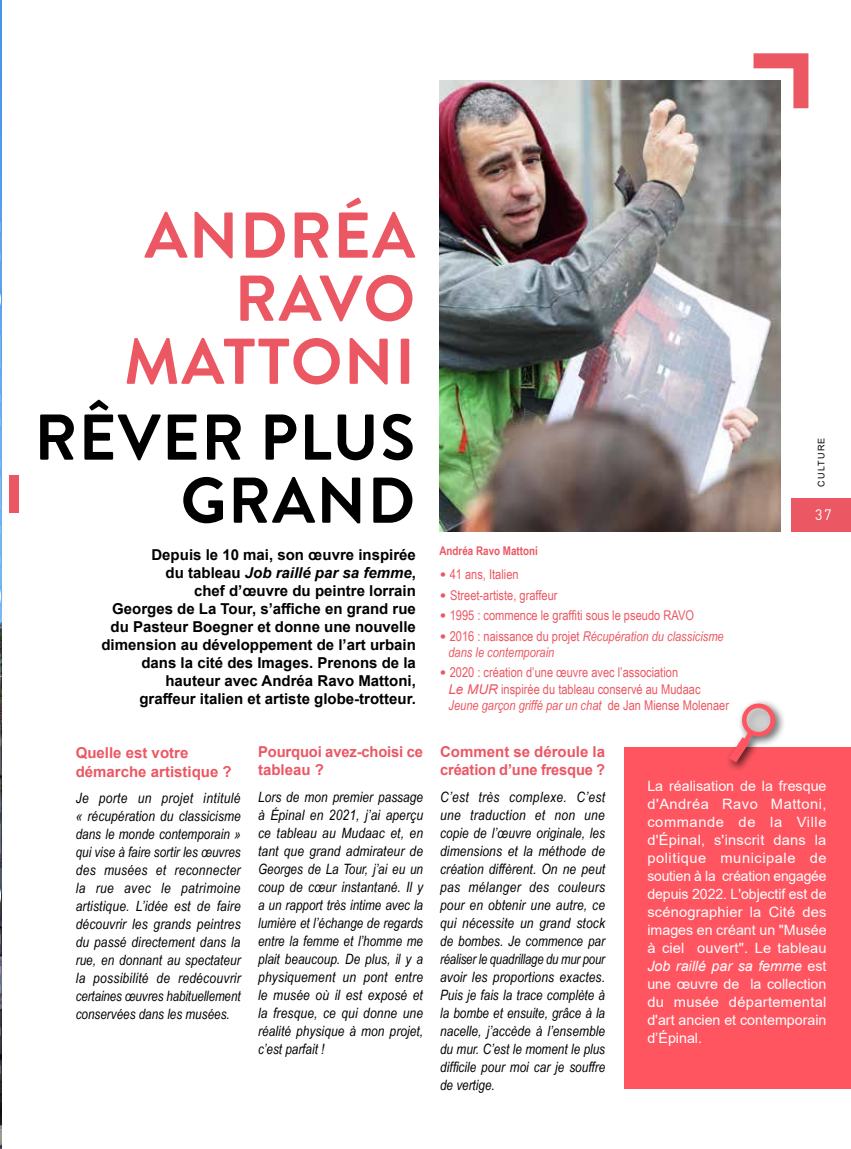
<style>
.page{position:relative;width:851px;height:1149px;background:#fff}
.page>*{position:absolute;margin:0;border:0;box-sizing:border-box;transform-origin:0 0}
.t1{font:700 64.5px/63px "Brandon Grotesque";letter-spacing:.02em;color:#eb5762;text-align:right}
.t2{font:700 64.5px/63px "Brandon Grotesque";letter-spacing:.02em;color:#000;text-align:right}
.t3{font:700 15px/18px "Arial";color:#000;text-align:right}
.t4{font:700 15px/18px "Arial";color:#eb5762}
.t5{font:15px "DINOT";color:#fff;scale:.95 1}
.t6{font:italic 14.25px/18px "Arial Narrow";color:#000;text-align:justify}
.t7{font:14.25px/18px "Arial";color:#fff;text-align:justify}
.t8{font:13.5px/16.2px "Arial Narrow";color:#eb5762}
.t9{font:italic 13.5px/16.2px "Arial Narrow";color:#eb5762}
.t10{font:700 12px "Arial Narrow";color:#eb5762}
.t11{font:9px "Arial";letter-spacing:.135em;color:#000}
.s1{font-style:italic}
.s2{font-family:"DINOT"}
.s3{font-family:"DINOT";font-style:normal}
.s4{font-style:normal}
.s5{font-family:"Arial";font-style:italic}
</style>
<div class="page">
<div style="left:791px;top:497px;width:59px;height:34px;background:#eb5762"></div>
<img style="left:439px;top:81px;width:341px;height:450px">
<img style="left:0;top:0;width:1px;height:1148px">
<svg style="left:738px;top:53px;width:71px;height:70px"></svg>
<div style="left:0;top:212px;width:5px;height:869px;background:#000;opacity:.5"></div>
<svg style="left:0;top:220px;width:1px;height:854px"></svg>
<div style="left:9px;top:475px;width:9px;height:38px;background:#eb5762"></div>
<div style="left:624px;top:747px;width:226px;height:342px;background:#ff5560"></div>
<div style="left:725px;top:698px;width:61px;height:74px;background:#000;opacity:.75"></div>
<svg style="left:725px;top:703px;width:49px;height:68px"></svg>
<h1 class="t1" style="left:124px;top:205px;width:293px">ANDRÉA<br>RAVO<br>MATTONI</h1>
<h1 class="t2" style="left:34px;top:407px;width:382px">RÊVER PLUS<br>GRAND</h1>
<p class="t3" style="left:101px;top:546px;width:316px">Depuis le 10 mai, son œuvre inspirée<br>du tableau <span class="s1">Job raillé par sa femme</span>,<br>chef d’œuvre du peintre lorrain<br>Georges de La Tour, s’affiche en grand rue du Pasteur Boegner et donne une nouvelle dimension au développement de l’art urbain dans la cité des Images. Prenons de la hauteur avec Andréa Ravo Mattoni,<br>graffeur italien et artiste globe-trotteur.</p>
<p class="t4" style="left:76px;top:744px;width:157px">Quelle est votre démarche artistique ?</p>
<p class="t6" style="left:76px;top:788px;width:167px">Je porte un projet intitulé « récupération du classicisme dans le monde contemporain » qui vise à faire sortir les œuvres des musées et reconnecter la rue avec le patrimoine artistique. L’idée est de faire découvrir les grands peintres du passé directement dans la rue, en donnant au spectateur la possibilité de redécouvrir certaines œuvres habituellement conservées dans les musées.</p>
<p class="t4" style="left:258px;top:743px;width:166px">Pourquoi avez-choisi ce tableau ?</p>
<p class="t6" style="left:258px;top:787px;width:167px">Lors de mon premier passage à Épinal en 2021, j’ai aperçu ce tableau au Mudaac et, en tant que grand admirateur de Georges de La Tour, j’ai eu un coup de cœur instantané. Il y a un rapport très intime avec la lumière et l’échange de regards entre la femme et l’homme me plait beaucoup. De plus, il y a physiquement un pont entre le musée où il est exposé et la fresque, ce qui donne une réalité physique à mon projet, c’est parfait !</p>
<p class="t11" style="left:815px;top:486px;width:51px;rotate:-90deg">CULTURE</p>
<p class="t10" style="left:439px;top:541px;width:100px">Andréa Ravo Mattoni</p>
<p class="t8" style="left:439px;top:565px;width:81px"><span class="s2">•</span> 41 ans, Italien</p>
<p class="t8" style="left:439px;top:586px;width:120px"><span class="s2">•</span> Street-artiste, graffeur</p>
<p class="t8" style="left:439px;top:606px;width:256px"><span class="s2">•</span> 1995 : commence le graffiti sous le pseudo RAVO</p>
<p class="t9" style="left:448px;top:627px;width:277px;text-indent:-9px"><span class="s3">•</span> <span class="s4">2016 : naissance du projet</span> Récupération du classicisme dans le contemporain</p>
<p class="t8" style="left:448px;top:663px;width:282px;text-indent:-9px"><span class="s2">•</span> 2020 : création d’une œuvre avec l’association<br><span class="s5">Le MUR</span> inspirée du tableau conservé au Mudaac<br><span class="s1">Jeune garçon griffé par un chat</span> de Jan Miense Molenaer</p>
<p class="t5" style="left:815px;top:504px;width:19px">37</p>
<p class="t4" style="left:440px;top:743px;width:166px">Comment se déroule la création d’une fresque ?</p>
<p class="t6" style="left:440px;top:787px;width:166px">C’est très complexe. C’est une traduction et non une copie de l’œuvre originale, les dimensions et la méthode de création diffèrent. On ne peut pas mélanger des couleurs pour en obtenir une autre, ce qui nécessite un grand stock de bombes. Je commence par réaliser le quadrillage du mur pour avoir les proportions exactes.<br>Puis je fais la trace complète à la bombe et ensuite, grâce à la nacelle, j’accède à l’ensemble du mur. C’est le moment le plus difficile pour moi car je souffre de vertige.</p>
<p class="t7" style="left:647px;top:776px;width:181px">La réalisation de la fresque d'Andréa Ravo Mattoni, commande de la Ville d'Épinal, s'inscrit dans la politique municipale de soutien à la création engagée depuis 2022. L'objectif est de scénographier la Cité des images en créant un "Musée à ciel ouvert". Le tableau <span class="s1">Job raillé par sa femme</span> est une œuvre de la collection du musée départemental d'art ancien et contemporain d’Épinal.</p>
</div>
